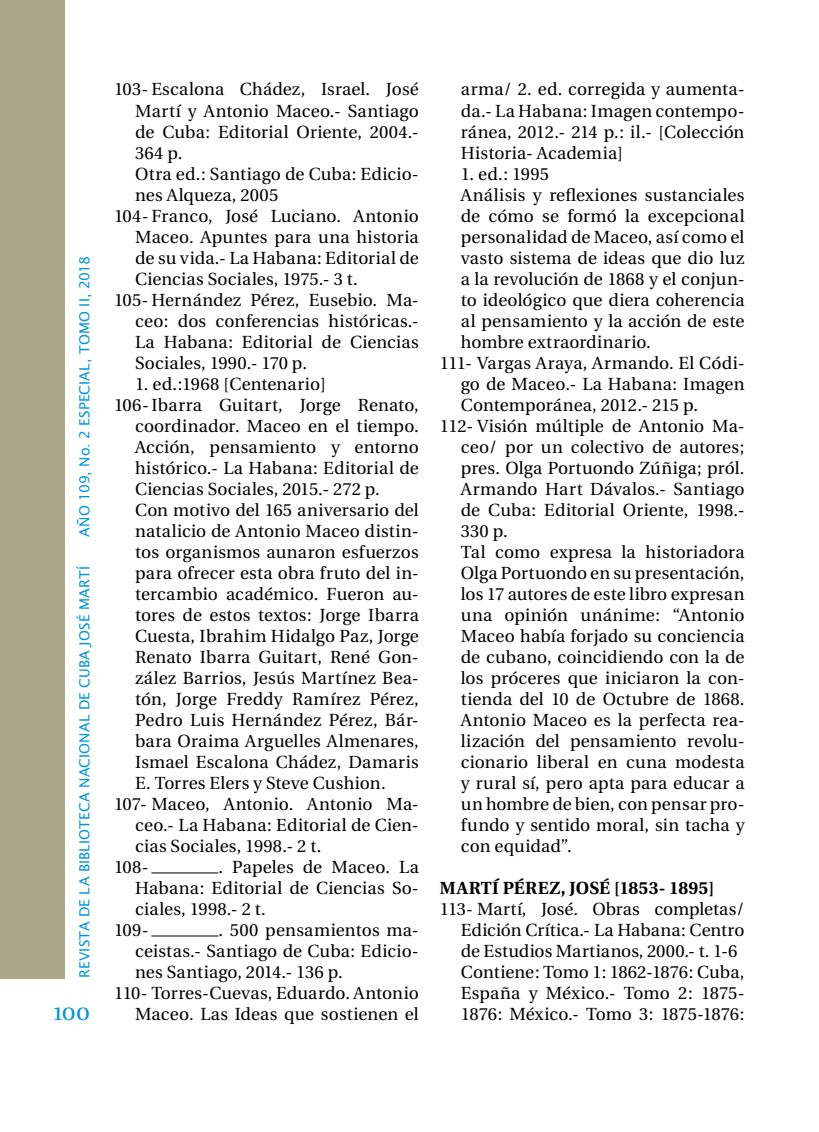
<style>
.page{position:relative;width:819px;height:1132px;background:#fff}
.page>*{position:absolute;margin:0;border:0;box-sizing:border-box;transform-origin:0 0}
.t1{font:24.5px "Utopia Regular SC";color:#0095db}
.t2{font:17.5px/21px "Utopia";letter-spacing:.01em;color:#000;text-align:justify}
.t3{font:700 17.5px "Utopia";letter-spacing:.01em;color:#000}
.t4{font:14px "Lucida Sans";letter-spacing:.015em;color:#0095db}
</style>
<div class="page">
<div style="left:0;top:0;width:64px;height:977px;background:#aaa789"></div>
<hr style="left:151px;top:872px;width:67px;height:1px;background:#000">
<hr style="left:151px;top:935px;width:67px;height:1px;background:#000">
<p class="t4" style="left:77px;top:536px;width:282px;rotate:-90deg">AÑO 109, No. 2 ESPECIAL, TOMO II, 2018</p>
<p class="t4" style="left:77px;top:977px;width:413px;rotate:-90deg">REVISTA DE LA BIBLIOTECA NACIONAL DE CUBA JOSÉ MARTÍ</p>
<h1 class="t1" style="left:54px;top:998px;width:38px">100</h1>
<p class="t2" style="left:114px;top:79px;width:306px">103- Escalona Chádez, Israel. José</p>
<p class="t2" style="left:135px;top:100px;width:285px">Martí y Antonio Maceo.- Santiago</p>
<p class="t2" style="left:135px;top:121px;width:285px">de Cuba: Editorial Oriente, 2004.-</p>
<p class="t2" style="left:135px;top:142px;width:49px">364 p.</p>
<p class="t2" style="left:135px;top:163px;width:285px">Otra ed.: Santiago de Cuba: Edicio-</p>
<p class="t2" style="left:135px;top:184px;width:145px">nes Alqueza, 2005</p>
<p class="t2" style="left:114px;top:205px;width:306px">104- Franco, José Luciano. Antonio</p>
<p class="t2" style="left:135px;top:226px;width:285px">Maceo. Apuntes para una historia</p>
<p class="t2" style="left:135px;top:247px;width:285px">de su vida.- La Habana: Editorial de</p>
<p class="t2" style="left:135px;top:268px;width:224px">Ciencias Sociales, 1975.- 3 t.</p>
<p class="t2" style="left:114px;top:289px;width:306px">105- Hernández Pérez, Eusebio. Ma-</p>
<p class="t2" style="left:135px;top:310px;width:285px">ceo: dos conferencias históricas.-</p>
<p class="t2" style="left:135px;top:331px;width:285px">La Habana: Editorial de Ciencias</p>
<p class="t2" style="left:135px;top:352px;width:173px">Sociales, 1990.- 170 p.</p>
<p class="t2" style="left:135px;top:373px;width:193px">1. ed.:1968 [Centenario]</p>
<p class="t2" style="left:114px;top:394px;width:306px">106-Ibarra Guitart, Jorge Renato,</p>
<p class="t2" style="left:135px;top:415px;width:285px">coordinador. Maceo en el tiempo.</p>
<p class="t2" style="left:135px;top:436px;width:285px">Acción, pensamiento y entorno</p>
<p class="t2" style="left:135px;top:457px;width:285px">histórico.- La Habana: Editorial de</p>
<p class="t2" style="left:135px;top:478px;width:246px">Ciencias Sociales, 2015.- 272 p.</p>
<p class="t2" style="left:135px;top:499px;width:285px">Con motivo del 165 aniversario del</p>
<p class="t2" style="left:135px;top:520px;width:285px">natalicio de Antonio Maceo distin-</p>
<p class="t2" style="left:135px;top:541px;width:285px">tos organismos aunaron esfuerzos</p>
<p class="t2" style="left:135px;top:562px;width:285px">para ofrecer esta obra fruto del in-</p>
<p class="t2" style="left:135px;top:583px;width:285px">tercambio académico. Fueron au-</p>
<p class="t2" style="left:135px;top:604px;width:285px">tores de estos textos: Jorge Ibarra</p>
<p class="t2" style="left:135px;top:625px;width:285px">Cuesta, Ibrahim Hidalgo Paz, Jorge</p>
<p class="t2" style="left:135px;top:646px;width:285px">Renato Ibarra Guitart, René Gon-</p>
<p class="t2" style="left:135px;top:667px;width:285px">zález Barrios, Jesús Martínez Bea-</p>
<p class="t2" style="left:135px;top:688px;width:285px">tón, Jorge Freddy Ramírez Pérez,</p>
<p class="t2" style="left:135px;top:709px;width:285px">Pedro Luis Hernández Pérez, Bár-</p>
<p class="t2" style="left:135px;top:730px;width:285px">bara Oraima Arguelles Almenares,</p>
<p class="t2" style="left:135px;top:751px;width:285px">Ismael Escalona Chádez, Damaris</p>
<p class="t2" style="left:135px;top:772px;width:252px">E. Torres Elers y Steve Cushion.</p>
<p class="t2" style="left:114px;top:793px;width:306px">107- Maceo, Antonio. Antonio Ma-</p>
<p class="t2" style="left:135px;top:814px;width:285px">ceo.- La Habana: Editorial de Cien-</p>
<p class="t2" style="left:135px;top:835px;width:188px">cias Sociales, 1998.- 2 t.</p>
<p class="t2" style="left:114px;top:856px;width:36px">108-</p>
<p class="t2" style="left:218px;top:856px;width:202px">. Papeles de Maceo. La</p>
<p class="t2" style="left:135px;top:877px;width:285px">Habana: Editorial de Ciencias So-</p>
<p class="t2" style="left:135px;top:898px;width:132px">ciales, 1998.- 2 t.</p>
<p class="t2" style="left:114px;top:919px;width:36px">109-</p>
<p class="t2" style="left:218px;top:919px;width:202px">. 500 pensamientos ma-</p>
<p class="t2" style="left:135px;top:940px;width:285px">ceistas.- Santiago de Cuba: Edicio-</p>
<p class="t2" style="left:135px;top:961px;width:209px">nes Santiago, 2014.- 136 p.</p>
<p class="t2" style="left:114px;top:982px;width:306px">110- Torres-Cuevas, Eduardo. Antonio</p>
<p class="t2" style="left:135px;top:1003px;width:285px">Maceo. Las Ideas que sostienen el</p>
<p class="t2" style="left:461px;top:79px;width:285px">arma/ 2. ed. corregida y aumenta&shy;da.- La Habana: Imagen contempo&shy;ránea, 2012.- 214 p.: il.- [Colección Historia- Academia]</p>
<p class="t2" style="left:461px;top:163px;width:90px">1. ed.: 1995</p>
<p class="t2" style="left:461px;top:184px;width:285px">Análisis y reflexiones sustanciales</p>
<p class="t2" style="left:461px;top:205px;width:285px">de cómo se formó la excepcional</p>
<p class="t2" style="left:461px;top:226px;width:285px">personalidad de Maceo, así como el</p>
<p class="t2" style="left:461px;top:247px;width:285px">vasto sistema de ideas que dio luz</p>
<p class="t2" style="left:461px;top:268px;width:285px">a la revolución de 1868 y el conjun-</p>
<p class="t2" style="left:461px;top:289px;width:285px">to ideológico que diera coherencia</p>
<p class="t2" style="left:461px;top:310px;width:285px">al pensamiento y la acción de este</p>
<p class="t2" style="left:461px;top:331px;width:191px">hombre extraordinario.</p>
<p class="t2" style="left:440px;top:352px;width:306px">111- Vargas Araya, Armando. El Códi-</p>
<p class="t2" style="left:461px;top:373px;width:285px">go de Maceo.- La Habana: Imagen</p>
<p class="t2" style="left:461px;top:394px;width:239px">Contemporánea, 2012.- 215 p.</p>
<p class="t2" style="left:440px;top:415px;width:306px">112- Visión múltiple de Antonio Ma-</p>
<p class="t2" style="left:461px;top:436px;width:285px">ceo/ por un colectivo de autores;</p>
<p class="t2" style="left:461px;top:457px;width:285px">pres. Olga Portuondo Zúñiga; pról.</p>
<p class="t2" style="left:461px;top:478px;width:285px">Armando Hart Dávalos.- Santiago</p>
<p class="t2" style="left:461px;top:499px;width:285px">de Cuba: Editorial Oriente, 1998.-</p>
<p class="t2" style="left:461px;top:520px;width:49px">330 p.</p>
<p class="t2" style="left:461px;top:541px;width:285px">Tal como expresa la historiadora</p>
<p class="t2" style="left:461px;top:562px;width:285px">Olga Portuondo en su presentación,</p>
<p class="t2" style="left:461px;top:583px;width:285px">los 17 autores de este libro expresan</p>
<p class="t2" style="left:461px;top:604px;width:285px">una opinión unánime: “Antonio</p>
<p class="t2" style="left:461px;top:625px;width:285px">Maceo había forjado su conciencia</p>
<p class="t2" style="left:461px;top:646px;width:285px">de cubano, coincidiendo con la de</p>
<p class="t2" style="left:461px;top:667px;width:285px">los próceres que iniciaron la con-</p>
<p class="t2" style="left:461px;top:688px;width:285px">tienda del 10 de Octubre de 1868.</p>
<p class="t2" style="left:461px;top:709px;width:285px">Antonio Maceo es la perfecta rea-</p>
<p class="t2" style="left:461px;top:730px;width:285px">lización del pensamiento revolu-</p>
<p class="t2" style="left:461px;top:751px;width:285px">cionario liberal en cuna modesta</p>
<p class="t2" style="left:461px;top:772px;width:285px">y rural sí, pero apta para educar a</p>
<p class="t2" style="left:461px;top:793px;width:285px">un hombre de bien, con pensar pro-</p>
<p class="t2" style="left:461px;top:814px;width:285px">fundo y sentido moral, sin tacha y</p>
<p class="t2" style="left:461px;top:835px;width:113px">con equidad”.</p>
<p class="t3" style="left:440px;top:877px;width:276px">MARTÍ PÉREZ, JOSÉ [1853- 1895]</p>
<p class="t2" style="left:461px;top:898px;width:285px;text-align:left;text-indent:-21px">113- Martí, José. Obras completas/ Edición Crítica.- La Habana: Centro de Estudios Martianos, 2000.- t. 1-6<br>Contiene: Tomo 1: 1862-1876: Cuba, España y México.- Tomo 2: 1875- 1876: México.- Tomo 3: 1875-1876:</p>
</div>
